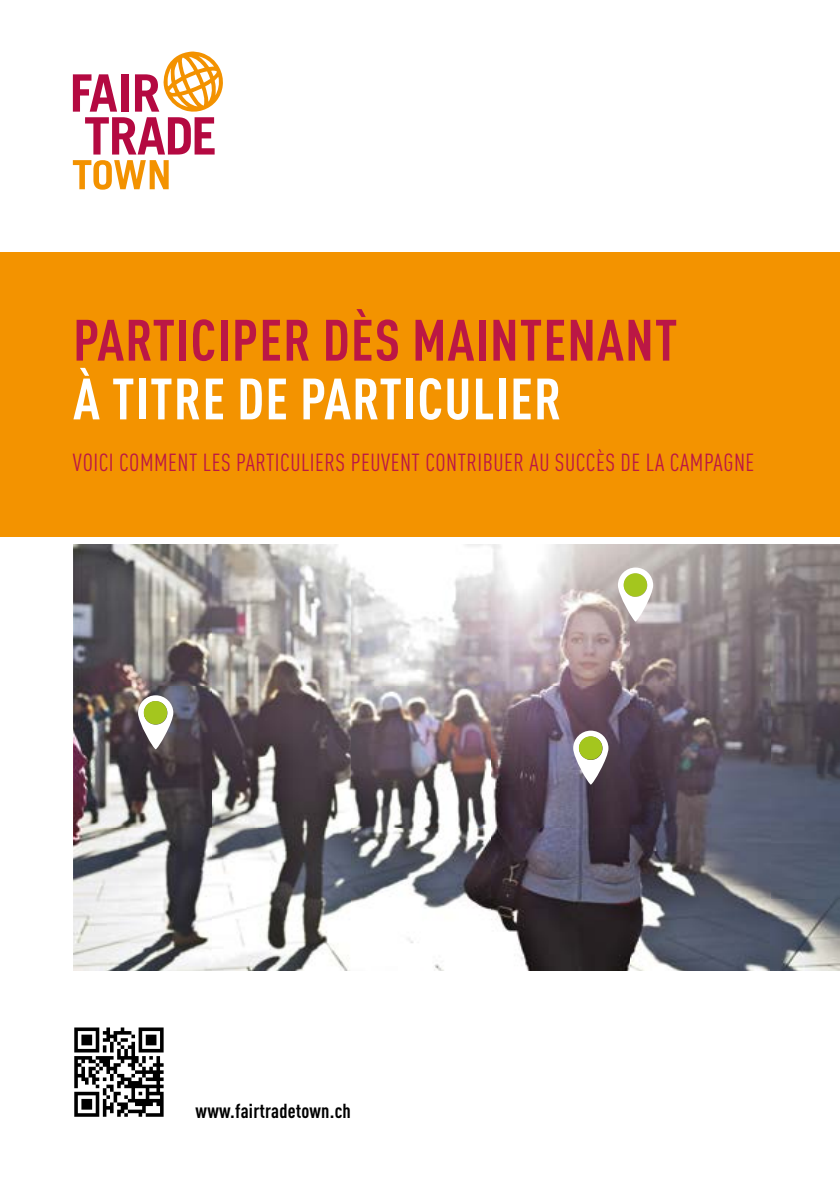
<style>
.page{position:relative;width:840px;height:1191px;background:#fff}
.page>*{position:absolute;margin:0;border:0;box-sizing:border-box;transform-origin:0 0}
.t1{font:700 condensed 57.4px "DINOT";letter-spacing:.02em;color:#bb1745}
.t2{font:700 condensed 57.4px "DINOT";letter-spacing:.02em;color:#fff}
.t3{font:condensed 24.4px "DINOT";letter-spacing:.02em;color:#bb1745}
.t4{font:700 condensed 20px "DINOT";letter-spacing:.01em;color:#000}
</style>
<div class="page">
<img style="left:73px;top:544px;width:766px;height:427px">
<svg style="left:573px;top:730px;width:35px;height:54px"></svg>
<div style="left:578px;top:736px;width:24px;height:23px;background:#a4c61e;border-radius:50%"></div>
<svg style="left:138px;top:695px;width:35px;height:54px"></svg>
<div style="left:144px;top:701px;width:23px;height:23px;background:#a4c61e;border-radius:50%"></div>
<svg style="left:617px;top:567px;width:35px;height:54px"></svg>
<div style="left:623px;top:573px;width:23px;height:23px;background:#a4c61e;border-radius:50%"></div>
<div style="left:0;top:252px;width:839px;height:284px;background:#f39300"></div>
<svg style="left:74px;top:1027px;width:89px;height:89px"></svg>
<svg style="left:73px;top:160px;width:95px;height:30px"></svg>
<svg style="left:73px;top:52px;width:150px;height:102px"></svg>
<h1 class="t1" style="left:73px;top:305px;width:605px">PARTICIPER DÈS MAINTENANT</h1>
<h1 class="t2" style="left:73px;top:364px;width:489px">À TITRE DE PARTICULIER</h1>
<p class="t3" style="left:73px;top:448px;width:682px">VOICI COMMENT LES PARTICULIERS PEUVENT CONTRIBUER AU SUCCÈS DE LA CAMPAGNE</p>
<p class="t4" style="left:195px;top:1098px;width:157px">WWW.FAIRTRADETOWN.CH</p>
</div>
